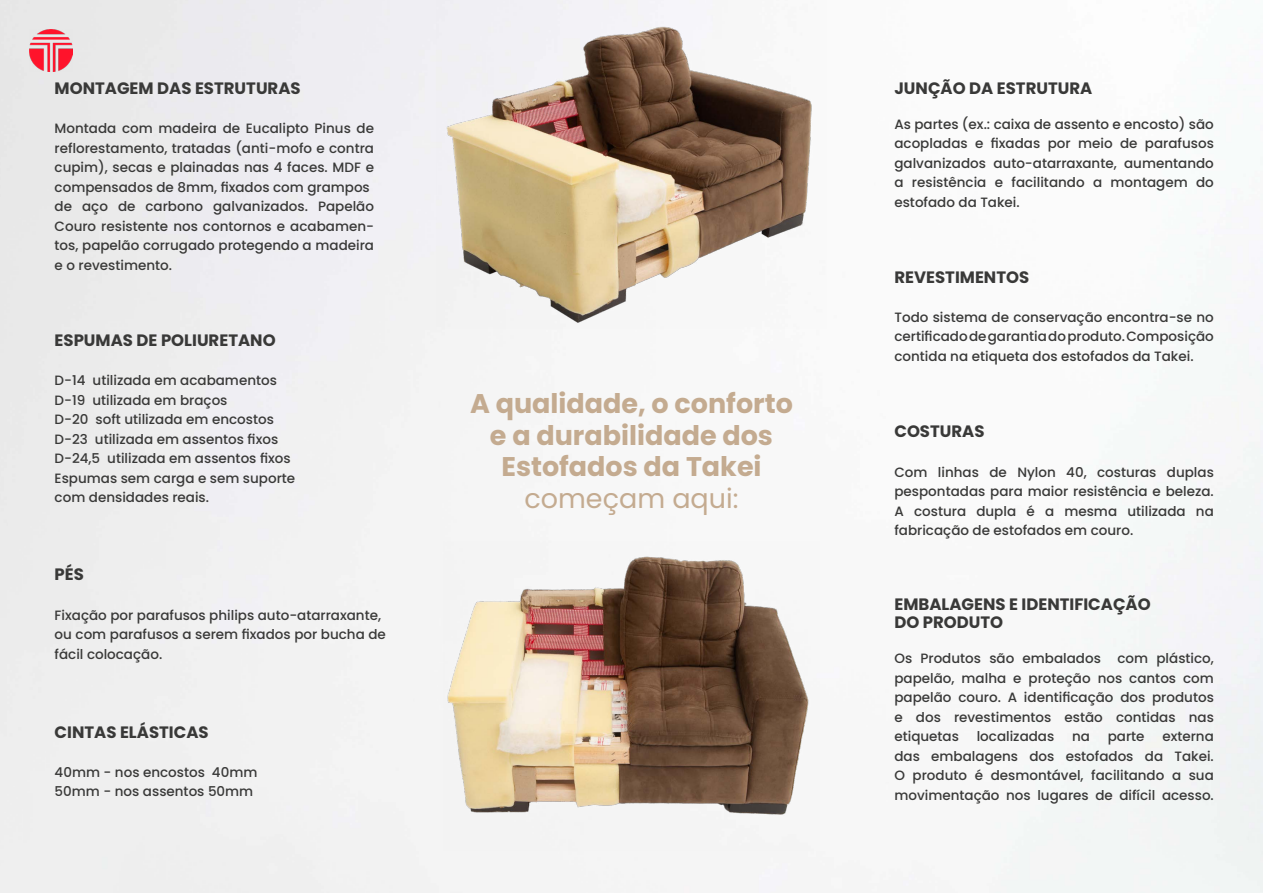
<style>
.page{position:relative;width:1263px;height:893px;background:#fff}
.page>*{position:absolute;margin:0;border:0;box-sizing:border-box;transform-origin:0 0}
.t1{font:700 27px/31.5px "Poppins";color:#c4ab90;text-align:center}
.t2{font:27px "Poppins";color:#c4ab90}
.t3{font:700 16.5px/18px "Poppins";color:#393938}
.t4{font:500 13.5px/19.5px "Poppins";color:#393938;text-align:justify}
</style>
<div class="page">
<img style="left:0;top:0;width:1263px;height:893px">
<img style="left:436px;top:0;width:391px;height:329px">
<img style="left:443px;top:542px;width:377px;height:309px">
<img style="left:30px;top:30px;width:42px;height:42px">
<p class="t3" style="left:55px;top:79px;width:248px">MONTAGEM DAS ESTRUTURAS</p>
<p class="t4" style="left:55px;top:119px;width:321px;text-align:left">Montada com madeira de Eucalipto Pinus de reflorestamento, tratadas (anti-mofo e contra cupim), secas e plainadas nas 4 faces. MDF e compensados de 8mm, fixados com grampos de aço de carbono galvanizados. Papelão Couro resistente nos contornos e acabamen&shy;tos, papelão corrugado protegendo a madeira e o revestimento.</p>
<p class="t3" style="left:55px;top:331px;width:222px">ESPUMAS DE POLIURETANO</p>
<p class="t4" style="left:55px;top:371px;width:242px;text-align:left">D-14 utilizada em acabamentos<br>D-19 utilizada em braços<br>D-20 soft utilizada em encostos<br>D-23 utilizada em assentos fixos<br>D-24,5 utilizada em assentos fixos<br>Espumas sem carga e sem suporte com densidades reais.</p>
<p class="t3" style="left:55px;top:565px;width:31px">PÉS</p>
<p class="t4" style="left:55px;top:605px;width:333px;text-align:left">Fixação por parafusos philips auto-atarraxante, ou com parafusos a serem fixados por bucha de fácil colocação.</p>
<p class="t3" style="left:55px;top:723px;width:156px">CINTAS ELÁSTICAS</p>
<p class="t4" style="left:55px;top:762px;width:204px">40mm - nos encostos 40mm<br>50mm - nos assentos 50mm</p>
<h1 class="t1" style="left:470px;top:388px;width:324px">A qualidade, o conforto e a durabilidade dos<br>Estofados da Takei</h1>
<h1 class="t2" style="left:524px;top:483px;width:216px">começam aqui:</h1>
<p class="t3" style="left:894px;top:79px;width:199px">JUNÇÃO DA ESTRUTURA</p>
<p class="t4" style="left:894px;top:114px;width:321px">As partes (ex.: caixa de assento e encosto) são acopladas e fixadas por meio de parafusos galvanizados auto-atarraxante, aumentando a resistência e facilitando a montagem do estofado da Takei.</p>
<p class="t3" style="left:894px;top:268px;width:136px">REVESTIMENTOS</p>
<p class="t4" style="left:894px;top:307px;width:321px">Todo sistema de conservação encontra-se no certificado de garantia do produto. Composição contida na etiqueta dos estofados da Takei.</p>
<p class="t3" style="left:894px;top:423px;width:92px">COSTURAS</p>
<p class="t4" style="left:894px;top:462px;width:321px">Com linhas de Nylon 40, costuras duplas pespontadas para maior resistência e beleza.<br>A costura dupla é a mesma utilizada na fabricação de estofados em couro.</p>
<p class="t3" style="left:894px;top:595px;width:258px">EMBALAGENS E IDENTIFICAÇÃO<br>DO PRODUTO</p>
<p class="t4" style="left:894px;top:649px;width:321px">Os Produtos são embalados com plástico, papelão, malha e proteção nos cantos com papelão couro. A identificação dos produtos e dos revestimentos estão contidas nas etiquetas</p>
<p class="t4" style="left:977px;top:727px;width:79px">localizadas</p>
<p class="t4" style="left:1072px;top:727px;width:19px">na</p>
<p class="t4" style="left:1108px;top:727px;width:38px">parte</p>
<p class="t4" style="left:894px;top:727px;width:321px;text-indent:268px">externa das embalagens dos estofados da Takei.<br>O produto é desmontável, facilitando a sua movimentação nos lugares de difícil acesso.</p>
</div>
